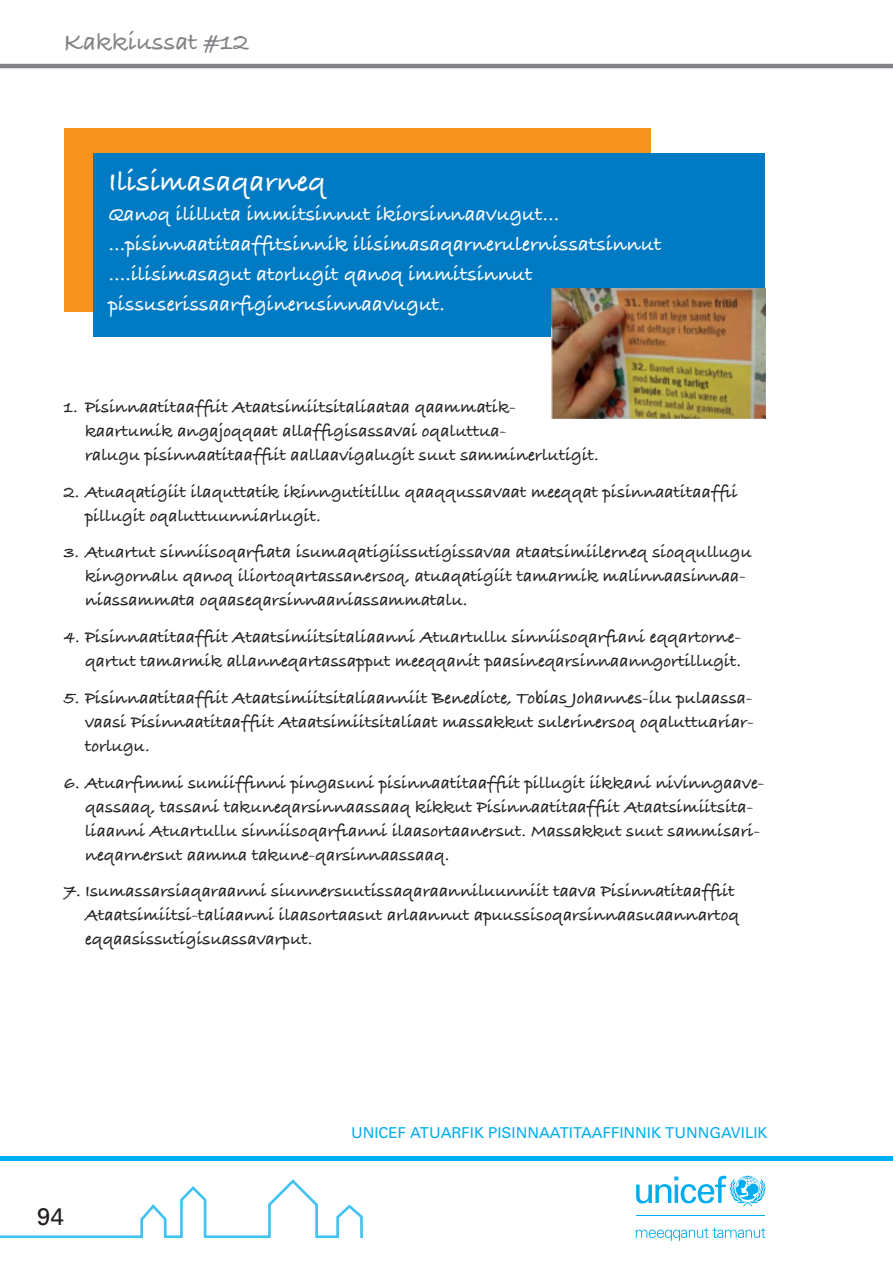
<style>
.page{position:relative;width:893px;height:1263px;background:#fff}
.page>*{position:absolute;margin:0;border:0;box-sizing:border-box;transform-origin:0 0}
.Rubrik_mellem{font:700 30px "Bradley Hand ITCTT";color:#fff}
.Rubrik{font:700 25.5px "Bradley Hand ITCTT";color:#808285}
.t1{font:24px "Univers";color:#231f20}
.Rubrik_mellem-2{font:700 21px/30px "Bradley Hand ITCTT";color:#fff}
.Broedtekst{font:700 18px/24px "Bradley Hand ITCTT";color:#231f20}
.Broedtekst-2{font:15px "Univers";color:#00aeef}
</style>
<div class="page">
<hr style="left:0;top:64px;width:893px;height:4px;background:#808285">
<div style="left:64px;top:128px;width:587px;height:183px;background:#f7931d"></div>
<div style="left:94px;top:153px;width:671px;height:184px;background:#007bc3"></div>
<img style="left:552px;top:288px;width:213px;height:131px">
<hr style="left:0;top:1157px;width:893px;height:4px;background:#00aeef">
<svg style="left:0;top:1179px;width:363px;height:59px"></svg>
<svg style="left:636px;top:1176px;width:129px;height:30px"></svg>
<hr style="left:636px;top:1215px;width:128px;height:1px;background:#00aeef">
<svg style="left:636px;top:1228px;width:129px;height:13px"></svg>
<p class="Rubrik" style="left:64px;top:23px;width:187px">Kakkiussat #12</p>
<p class="Rubrik_mellem" style="left:108px;top:159px;width:219px">Ilisimasaqarneq</p>
<p class="Rubrik_mellem-2" style="left:108px;top:199px;width:453px">Qanoq ililluta immitsinnut ikiorsinnaavugut…</p>
<p class="Rubrik_mellem-2" style="left:108px;top:229px;width:554px">…pisinnaatitaaffitsinnik ilisimasaqarnerulernissatsinnut</p>
<p class="Rubrik_mellem-2" style="left:108px;top:259px;width:426px">….ilisimasagut atorlugit qanoq immitsinnut pissuserissaarfiginerusinnaavugut.</p>
<p class="Broedtekst" style="left:85px;top:394px;width:515px;text-indent:-21px">1. Pisinnaatitaaffiit Ataatsimiitsitaliaataa qaammatik&shy;kaartumik angajoqqaat allaffigisassavai oqaluttua-<br>ralugu pisinnaatitaaffiit aallaavigalugit suut samminerlutigit.</p>
<p class="Broedtekst" style="left:85px;top:479px;width:654px;text-indent:-21px">2. Atuaqatigiit ilaquttatik ikinngutitillu qaaqqussavaat meeqqat pisinnaatitaaffii pillugit oqaluttuunniarlugit.</p>
<p class="Broedtekst" style="left:85px;top:540px;width:668px;text-indent:-21px">3. Atuartut sinniisoqarfiata isumaqatigiissutigissavaa ataatsimiilerneq sioqqullugu kingornalu qanoq iliortoqartassanersoq, atuaqatigiit tamarmik malinnaasinnaa&shy;niassammata oqaaseqarsinnaaniassammatalu.</p>
<p class="Broedtekst" style="left:64px;top:624px;width:679px;text-align:right">4. Pisinnaatitaaffiit Ataatsimiitsitaliaanni Atuartullu sinniisoqarfiani eqqartorne&shy;qartut tamarmik allanneqartassapput meeqqanit paasineqarsinnaanngortillugit.</p>
<p class="Broedtekst" style="left:85px;top:685px;width:670px;text-align:justify;text-indent:-21px">5. Pisinnaatitaaffiit Ataatsimiitsitaliaanniit Benedicte, Tobias Johannes-ilu pulaassa&shy;vaasi Pisinnaatitaaffiit Ataatsimiitsitaliaat massakkut sulerinersoq oqaluttuariar&shy;torlugu.</p>
<p class="Broedtekst" style="left:85px;top:770px;width:681px;text-indent:-21px">6. Atuarfimmi sumiiffinni pingasuni pisinnaatitaaffiit pillugit iikkani nivinngaave&shy;qassaaq, tassani takuneqarsinnaassaaq kikkut Pisinnaatitaaffiit Ataatsimiitsita&shy;liaanni Atuartullu sinniisoqarfianni ilaasortaanersut. Massakkut suut sammisari&shy;neqarnersut aamma takune-qarsinnaassaaq.</p>
<p class="Broedtekst" style="left:85px;top:879px;width:656px;text-indent:-21px">7. Isumassarsiaqaraanni siunnersuutissaqaraanniluunniit taava Pisinnatitaaffiit<br>Ataatsimiitsi-taliaanni ilaasortaasut arlaannut apuussisoqarsinnaasuaannartoq eqqaasissutigisuassavarput.</p>
<p class="t1" style="left:37px;top:1202px;width:28px">94</p>
<p class="Broedtekst-2" style="left:351px;top:1124px;width:418px">UNICEF ATUARFIK PISINNAATITAAFFINNIK TUNNGAVILIK</p>
</div>
